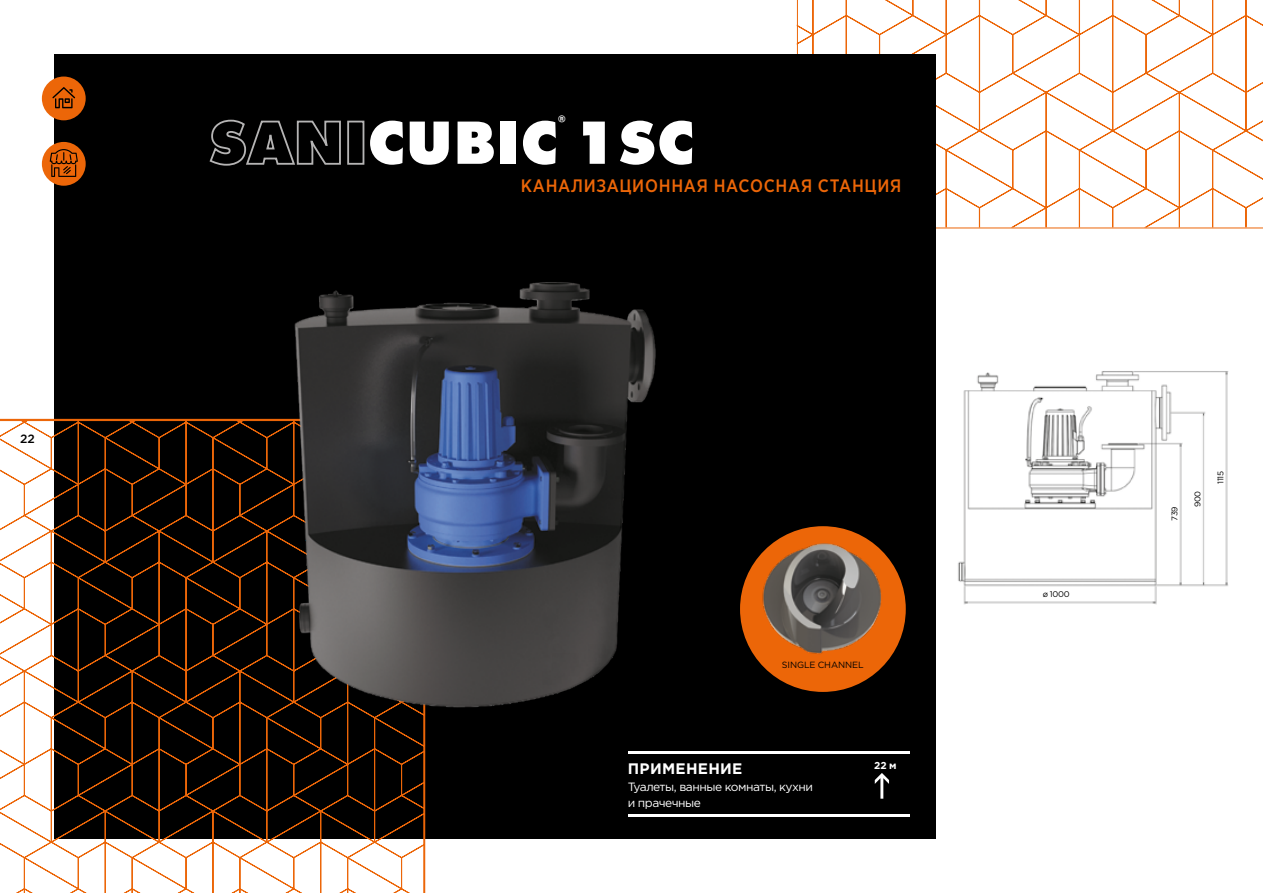
<style>
.page{position:relative;width:1263px;height:893px;background:#fff}
.page>*{position:absolute;margin:0;border:0;box-sizing:border-box;transform-origin:0 0}
.t1{font:800 63.3px "Futura New";letter-spacing:.005em;color:#fff}
.t2{font:18.9px "Univers LTCYR 67 Bold Cond";color:#fff}
.t3{font:500 18px "Gotham Pro Narrow";letter-spacing:.04em;color:#ec6608}
.t4{font:700 15.15px "Gotham Pro";letter-spacing:.02em;color:#fff}
.t5{font:12px/16.5px "Gotham Pro";letter-spacing:-.04em;color:#fff}
.t6{font:500 12px "Gotham Pro";color:#000}
.t7{font:700 10.05px "Gotham Pro";color:#fff}
.t8{font:9px "Gotham Pro";letter-spacing:-.01em;color:#000}
.t9{font:8.25px "Gotham Pro";letter-spacing:-.03em;color:#000}
.s1{color:#b5b4b4}
</style>
<div class="page">
<svg style="left:796px;top:0;width:467px;height:228px"></svg>
<div style="left:54px;top:54px;width:881px;height:785px;background:#000"></div>
<svg style="left:0;top:419px;width:425px;height:474px"></svg>
<hr style="left:628px;top:751px;width:282px;height:3px;background:#fff">
<hr style="left:628px;top:814px;width:282px;height:2px;background:#fff">
<svg style="left:875px;top:773px;width:14px;height:26px"></svg>
<img style="left:255px;top:282px;width:401px;height:435px">
<img style="left:958px;top:371px;width:271px;height:234px">
<div style="left:42px;top:77px;width:44px;height:43px;background:#ec6608;border-radius:50%"></div>
<svg style="left:52px;top:87px;width:23px;height:21px"></svg>
<div style="left:42px;top:142px;width:44px;height:44px;background:#ec6608;border-radius:50%"></div>
<svg style="left:50px;top:149px;width:28px;height:28px"></svg>
<div style="left:740px;top:526px;width:166px;height:166px;background:#ec6608;border-radius:50%"></div>
<img style="left:750px;top:534px;width:147px;height:125px">
<p class="t6" style="left:20px;top:432px;width:16px">22</p>
<p class="t2" style="left:558px;top:110px;width:9px">®</p>
<p class="t1" style="left:208px;top:102px;width:488px"><span class="s1">SANI</span>CUBIC 1SC</p>
<p class="t3" style="left:521px;top:176px;width:382px">КАНАЛИЗАЦИОННАЯ НАСОСНАЯ СТАНЦИЯ</p>
<p class="t8" style="left:782px;top:660px;width:83px">SINGLE CHANNEL</p>
<p class="t4" style="left:628px;top:760px;width:116px">ПРИМЕНЕНИЕ</p>
<p class="t5" style="left:628px;top:778px;width:187px">Туалеты, ванные комнаты, кухни и прачечные</p>
<p class="t7" style="left:874px;top:760px;width:24px">22 м</p>
<p class="t9" style="left:1043px;top:590px;width:28px">ø 1000</p>
<p class="t9" style="left:1170px;top:521px;width:16px;rotate:-90deg">739</p>
<p class="t9" style="left:1193px;top:507px;width:18px;rotate:-90deg">900</p>
<p class="t9" style="left:1216px;top:484px;width:15px;rotate:-90deg">1115</p>
</div>
